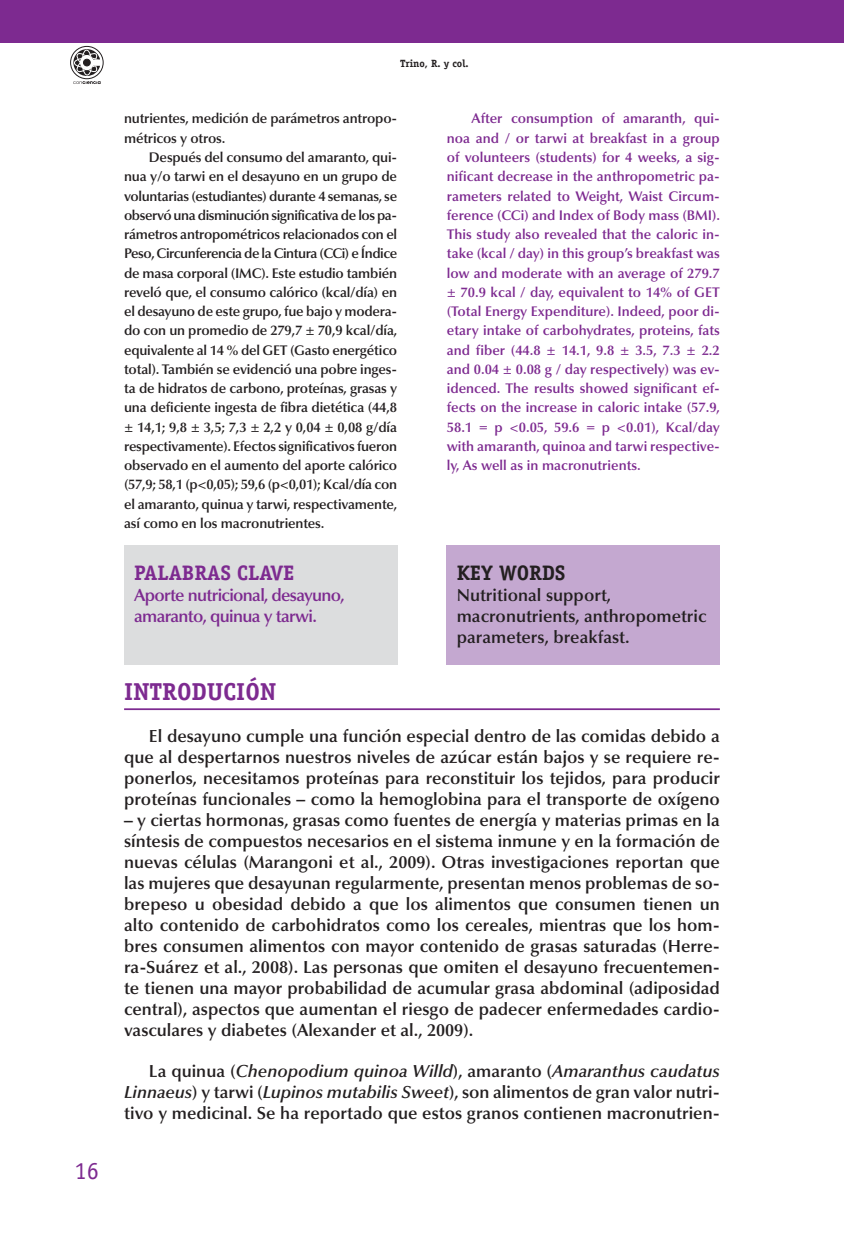
<style>
.page{position:relative;width:844px;height:1241px;background:#fff}
.page>*{position:absolute;margin:0;border:0;box-sizing:border-box;transform-origin:0 0}
.t1{font:700 24.5px "Officina Serif Std";color:#7d2a90}
.t2{font:24.5px "Officina Serif Std";color:#7d2a90}
.t3{font:700 21px "Officina Serif Std";color:#7d2a90}
.t4{font:700 21px "Officina Serif Std";color:#231f20}
.t5{font:600 17.5px/21px "Optima LT Std";color:#231f20;text-align:justify}
.t6{font:600 17.5px/21px "Optima LT Std";letter-spacing:-.04em;color:#7d2a90}
.t7{font:600 14px/19.2px "Optima LT Std";letter-spacing:-.015em;color:#231f20}
.t8{font:600 14px/19.2px "Optima LT Std";color:#7d2a90;text-align:justify}
.t9{font:700 10.5px "Officina Serif Std";color:#231f20}
.s1{font-style:italic}
</style>
<div class="page">
<div style="left:0;top:0;width:843px;height:42px;background:#7d2a90"></div>
<div style="left:70px;top:46px;width:33px;height:33px;border:1px solid #231f20;border-radius:50%"></div>
<svg style="left:73px;top:49px;width:28px;height:35px"></svg>
<hr style="left:124px;top:708px;width:595px;height:2px;background:#7d2a90">
<div style="left:124px;top:545px;width:273px;height:119px;background:#dcddde"></div>
<div style="left:446px;top:545px;width:273px;height:119px;background:#c4a8d0"></div>
<h1 class="t2" style="left:75px;top:1161px;width:26px">16</h1>
<p class="t9" style="left:400px;top:59px;width:70px">Trino, R. y col.</p>
<p class="t7" style="left:124px;top:110px;width:274px">nutrientes, medición de parámetros antropo&shy;métricos y otros.</p>
<p class="t7" style="left:124px;top:148px;width:275px;text-align:justify;text-indent:25px">Después del consumo del amaranto, qui&shy;nua y/o tarwi en el desayuno en un grupo de voluntarias (estudiantes) durante 4 semanas, se observó una disminución significativa de los pa&shy;rámetros antropométricos relacionados con el Peso, Circunferencia de la Cintura (CCi) e Índice de masa corporal (IMC). Este estudio también reveló que, el consumo calórico (kcal/día) en el desayuno de este grupo, fue bajo y modera&shy;do con un promedio de 279,7 ± 70,9 kcal/día, equivalente al 14 % del GET (Gasto energético total). También se evidenció una pobre inges&shy;ta de hidratos de carbono, proteínas, grasas y una deficiente ingesta de fibra dietética (44,8 ± 14,1; 9,8 ± 3,5; 7,3 ± 2,2 y 0,04 ± 0,08 g/día respectivamente). Efectos significativos fueron observado en el aumento del aporte calórico (57,9; 58,1 (p&lt;0,05); 59,6 (p&lt;0,01); Kcal/día con el amaranto, quinua y tarwi, respectivamente, así como en los macronutrientes.</p>
<p class="t3" style="left:134px;top:565px;width:162px">PALABRAS CLAVE</p>
<p class="t6" style="left:134px;top:585px;width:212px">Aporte nutricional, desayuno, amaranto, quinua y tarwi.</p>
<p class="t8" style="left:446px;top:110px;width:275px;text-indent:25px">After consumption of amaranth, qui&shy;noa and / or tarwi at breakfast in a group of volunteers (students) for 4 weeks, a sig&shy;nificant decrease in the anthropometric pa&shy;rameters related to Weight, Waist Circum&shy;ference (CCi) and Index of Body mass (BMI).<br>This study also revealed that the caloric in&shy;take (kcal / day) in this group’s breakfast was low and moderate with an average of 279.7 ± 70.9 kcal / day, equivalent to 14% of GET (Total Energy Expenditure). Indeed, poor di&shy;etary intake of carbohydrates, proteins, fats and fiber (44.8 ± 14.1, 9.8 ± 3.5, 7.3 ± 2.2 and 0.04 ± 0.08 g / day respectively) was ev&shy;idenced. The results showed significant ef&shy;fects on the increase in caloric intake (57.9, 58.1 = p &lt;0.05, 59.6 = p &lt;0.01), Kcal/day with amaranth, quinoa and tarwi respective&shy;ly, As well as in macronutrients.</p>
<p class="t4" style="left:456px;top:565px;width:110px">KEY WORDS</p>
<p class="t5" style="left:456px;top:585px;width:251px;text-align:left">Nutritional support, macronutrients, anthropometric parameters, breakfast.</p>
<h1 class="t1" style="left:124px;top:681px;width:154px">INTRODUCIÓN</h1>
<p class="t5" style="left:124px;top:725px;width:597px;text-indent:25px">El desayuno cumple una función especial dentro de las comidas debido a que al despertarnos nuestros niveles de azúcar están bajos y se requiere re&shy;ponerlos, necesitamos proteínas para reconstituir los tejidos, para producir proteínas funcionales – como la hemoglobina para el transporte de oxígeno</p>
<p class="t5" style="left:124px;top:809px;width:597px">– y ciertas hormonas, grasas como fuentes de energía y materias primas en la síntesis de compuestos necesarios en el sistema inmune y en la formación de nuevas células (Marangoni et al., 2009). Otras investigaciones reportan que las mujeres que desayunan regularmente, presentan menos problemas de so&shy;brepeso u obesidad debido a que los alimentos que consumen tienen un alto contenido de carbohidratos como los cereales, mientras que los hom&shy;bres consumen alimentos con mayor contenido de grasas saturadas (Herre&shy;ra-Suárez et al., 2008). Las personas que omiten el desayuno frecuentemen&shy;te tienen una mayor probabilidad de acumular grasa abdominal (adiposidad central), aspectos que aumentan el riesgo de padecer enfermedades cardio&shy;vasculares y diabetes (Alexander et al., 2009).</p>
<p class="t5" style="left:124px;top:1060px;width:597px;text-indent:25px">La quinua (<span class="s1">Chenopodium quinoa Willd</span>), amaranto (<span class="s1">Amaranthus caudatus Linnaeus</span>) y tarwi (<span class="s1">Lupinos mutabilis Sweet</span>), son alimentos de gran valor nutri&shy;tivo y medicinal. Se ha reportado que estos granos contienen macronutrien-</p>
</div>
